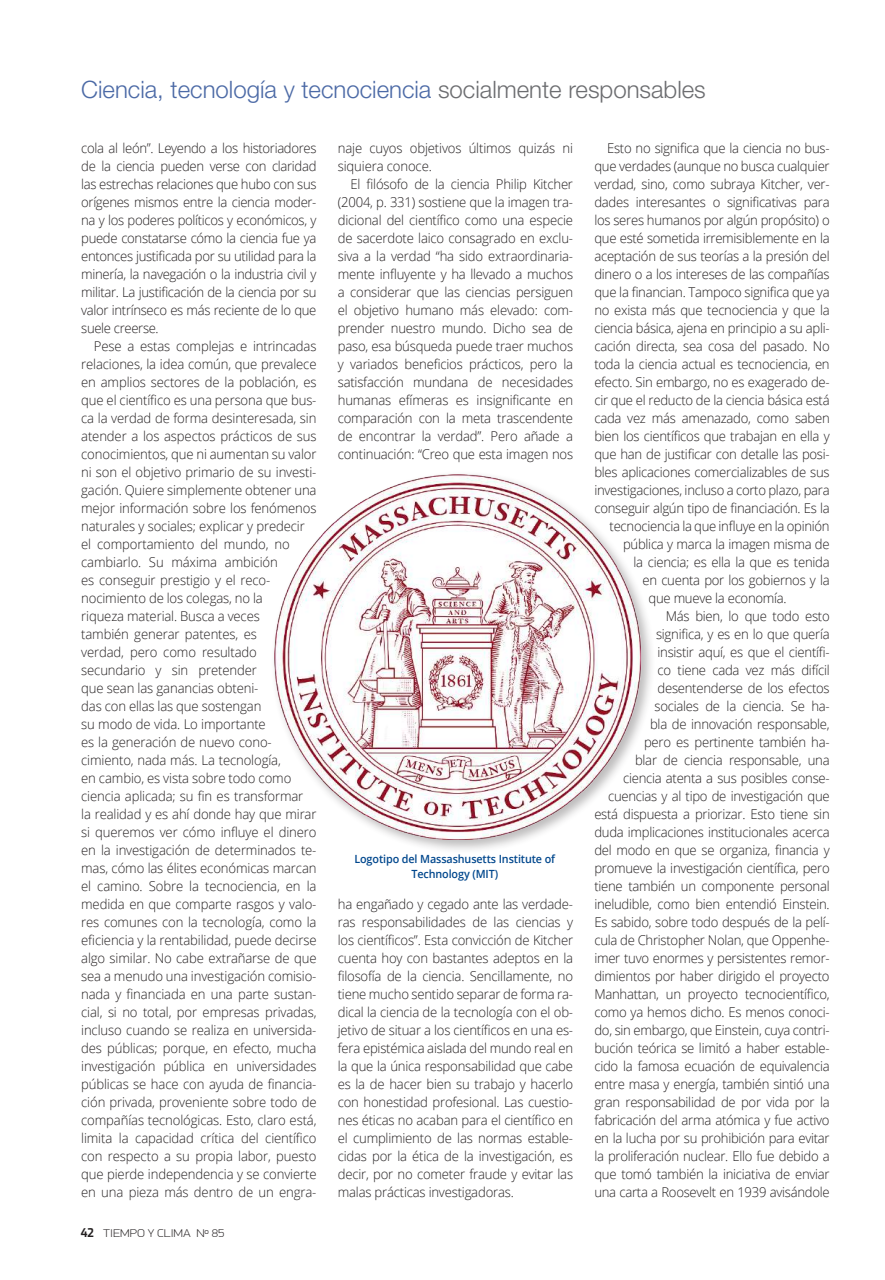
<style>
.page{position:relative;width:885px;height:1280px;background:#fff}
.page>*{position:absolute;margin:0;border:0;box-sizing:border-box;transform-origin:0 0}
.t1{font:300 24px "Helvetica Neue LT Std";color:#4c6aa6}
.t2{font:300 13.5px/18px "Open Sans";letter-spacing:-.02em;color:#231f20;text-align:justify}
.t3{font:600 11.25px/15px "Open Sans";letter-spacing:-.01em;color:#01478d;text-align:center;scale:.96 1}
.t4{font:100 11.25px "PF Din Display Pro";color:#231f20;scale:1.2 1}
.s1{color:#6c6d70}
.s2{font-family:"Stainless Cond";font-weight:700;font-size:12px}
</style>
<div class="page">
<div style="left:271px;top:471px;width:384px;height:384px;background:#231f20;opacity:.3"></div>
<img style="left:274px;top:474px;width:367px;height:366px">
<h1 class="t1" style="left:81px;top:74px;width:626px">Ciencia, tecnología y tecnociencia <span class="s1">socialmente responsables</span></h1>
<p class="t2" style="left:81px;top:138px;width:237px">cola al león”. Leyendo a los historiadores de la ciencia pueden verse con claridad las estrechas relaciones que hubo con sus orígenes mismos entre la ciencia moder&shy;na y los poderes políticos y económicos, y puede constatarse cómo la ciencia fue ya entonces justificada por su utilidad para la minería, la navegación o la industria civil y militar. La justificación de la ciencia por su valor intrínseco es más reciente de lo que suele creerse.</p>
<p class="t2" style="left:81px;top:336px;width:237px;text-align:left;text-indent:13px">Pese a estas complejas e intrincadas relaciones, la idea común, que prevalece en amplios sectores de la población, es que el científico es una persona que bus&shy;ca la verdad de forma desinteresada, sin atender a los aspectos prácticos de sus conocimientos, que ni aumentan su valor ni son el objetivo primario de su investi&shy;gación. Quiere simplemente obtener una mejor información sobre los fenómenos naturales y sociales; explicar y predecir el comportamiento del mundo, no cambiarlo. Su máxima ambición<br>es conseguir prestigio y el reco&shy;nocimiento de los colegas, no la<br>riqueza material. Busca a veces<br>también generar patentes, es<br>verdad, pero como resultado secundario y sin pretender<br>que sean las ganancias obteni-<br>das con ellas las que sostengan<br>su modo de vida. Lo importante<br>es la generación de nuevo cono&shy;cimiento, nada más. La tecnología,<br>en cambio, es vista sobre todo como ciencia aplicada; su fin es transformar<br>la realidad y es ahí donde hay que mirar si queremos ver cómo influye el dinero en la investigación de determinados te&shy;mas, cómo las élites económicas marcan el camino. Sobre la tecnociencia, en la medida en que comparte rasgos y valo&shy;res comunes con la tecnología, como la eficiencia y la rentabilidad, puede decirse algo similar. No cabe extrañarse de que sea a menudo una investigación comisio&shy;nada y financiada en una parte sustan&shy;cial, si no total, por empresas privadas, incluso cuando se realiza en universida&shy;des públicas; porque, en efecto, mucha investigación pública en universidades públicas se hace con ayuda de financia&shy;ción privada, proveniente sobre todo de compañías tecnológicas. Esto, claro está, limita la capacidad crítica del científico con respecto a su propia labor, puesto que pierde independencia y se convierte en una pieza más dentro de un engra-</p>
<p class="t2" style="left:607px;top:138px;width:224px">Esto no significa que la ciencia no bus-</p>
<p class="t2" style="left:594px;top:156px;width:237px">que verdades (aunque no busca cualquier</p>
<p class="t2" style="left:594px;top:174px;width:237px">verdad, sino, como subraya Kitcher, ver-</p>
<p class="t2" style="left:594px;top:192px;width:237px">dades interesantes o significativas para</p>
<p class="t2" style="left:594px;top:210px;width:237px">los seres humanos por algún propósito) o</p>
<p class="t2" style="left:594px;top:228px;width:237px">que esté sometida irremisiblemente en la</p>
<p class="t2" style="left:594px;top:246px;width:237px">aceptación de sus teorías a la presión del</p>
<p class="t2" style="left:594px;top:264px;width:237px">dinero o a los intereses de las compañías</p>
<p class="t2" style="left:594px;top:282px;width:237px">que la financian. Tampoco significa que ya</p>
<p class="t2" style="left:594px;top:300px;width:237px">no exista más que tecnociencia y que la</p>
<p class="t2" style="left:594px;top:318px;width:237px">ciencia básica, ajena en principio a su apli-</p>
<p class="t2" style="left:594px;top:336px;width:237px">cación directa, sea cosa del pasado. No</p>
<p class="t2" style="left:594px;top:354px;width:237px">toda la ciencia actual es tecnociencia, en</p>
<p class="t2" style="left:594px;top:372px;width:237px">efecto. Sin embargo, no es exagerado de-</p>
<p class="t2" style="left:594px;top:390px;width:237px">cir que el reducto de la ciencia básica está</p>
<p class="t2" style="left:594px;top:408px;width:237px">cada vez más amenazado, como saben</p>
<p class="t2" style="left:594px;top:426px;width:237px">bien los científicos que trabajan en ella y</p>
<p class="t2" style="left:594px;top:444px;width:237px">que han de justificar con detalle las posi-</p>
<p class="t2" style="left:594px;top:462px;width:237px">bles aplicaciones comercializables de sus</p>
<p class="t2" style="left:594px;top:480px;width:237px">investigaciones, incluso a corto plazo, para</p>
<p class="t2" style="left:594px;top:498px;width:237px">conseguir algún tipo de financiación. Es la</p>
<p class="t2" style="left:609px;top:516px;width:221px">tecnociencia la que influye en la opinión</p>
<p class="t2" style="left:623px;top:534px;width:208px">pública y marca la imagen misma de</p>
<p class="t2" style="left:633px;top:552px;width:197px">la ciencia; es ella la que es tenida</p>
<p class="t2" style="left:642px;top:570px;width:188px">en cuenta por los gobiernos y la</p>
<p class="t2" style="left:648px;top:588px;width:140px">que mueve la economía.</p>
<p class="t2" style="left:665px;top:606px;width:165px">Más bien, lo que todo esto</p>
<p class="t2" style="left:656px;top:624px;width:175px">significa, y es en lo que quería</p>
<p class="t2" style="left:657px;top:642px;width:173px">insistir aquí, es que el científi-</p>
<p class="t2" style="left:657px;top:660px;width:173px">co tiene cada vez más difícil</p>
<p class="t2" style="left:657px;top:678px;width:173px">desentenderse de los efectos</p>
<p class="t2" style="left:654px;top:696px;width:176px">sociales de la ciencia. Se ha-</p>
<p class="t2" style="left:650px;top:714px;width:181px">bla de innovación responsable,</p>
<p class="t2" style="left:644px;top:732px;width:187px">pero es pertinente también ha-</p>
<p class="t2" style="left:635px;top:750px;width:196px">blar de ciencia responsable, una</p>
<p class="t2" style="left:623px;top:768px;width:208px">ciencia atenta a sus posibles conse-</p>
<p class="t2" style="left:608px;top:786px;width:223px">cuencias y al tipo de investigación que</p>
<p class="t2" style="left:594px;top:804px;width:237px">está dispuesta a priorizar. Esto tiene sin</p>
<p class="t2" style="left:594px;top:822px;width:237px">duda implicaciones institucionales acerca</p>
<p class="t2" style="left:594px;top:840px;width:237px">del modo en que se organiza, financia y</p>
<p class="t2" style="left:594px;top:858px;width:237px">promueve la investigación científica, pero</p>
<p class="t2" style="left:594px;top:876px;width:237px">tiene también un componente personal</p>
<p class="t2" style="left:594px;top:894px;width:237px">ineludible, como bien entendió Einstein.</p>
<p class="t2" style="left:594px;top:912px;width:237px">Es sabido, sobre todo después de la pelí-</p>
<p class="t2" style="left:594px;top:930px;width:237px">cula de Christopher Nolan, que Oppenhe-</p>
<p class="t2" style="left:594px;top:948px;width:237px">imer tuvo enormes y persistentes remor-</p>
<p class="t2" style="left:594px;top:966px;width:237px">dimientos por haber dirigido el proyecto</p>
<p class="t2" style="left:594px;top:984px;width:237px">Manhattan, un proyecto tecnocientífico,</p>
<p class="t2" style="left:594px;top:1002px;width:237px">como ya hemos dicho. Es menos conoci-</p>
<p class="t2" style="left:594px;top:1020px;width:237px">do, sin embargo, que Einstein, cuya contri-</p>
<p class="t2" style="left:594px;top:1038px;width:237px">bución teórica se limitó a haber estable-</p>
<p class="t2" style="left:594px;top:1056px;width:237px">cido la famosa ecuación de equivalencia</p>
<p class="t2" style="left:594px;top:1074px;width:237px">entre masa y energía, también sintió una</p>
<p class="t2" style="left:594px;top:1092px;width:237px">gran responsabilidad de por vida por la</p>
<p class="t2" style="left:594px;top:1110px;width:237px">fabricación del arma atómica y fue activo</p>
<p class="t2" style="left:594px;top:1128px;width:237px">en la lucha por su prohibición para evitar</p>
<p class="t2" style="left:594px;top:1146px;width:237px">la proliferación nuclear. Ello fue debido a</p>
<p class="t2" style="left:594px;top:1164px;width:237px">que tomó también la iniciativa de enviar</p>
<p class="t2" style="left:594px;top:1182px;width:237px">una carta a Roosevelt en 1939 avisándole</p>
<p class="t2" style="left:338px;top:138px;width:237px">naje cuyos objetivos últimos quizás ni siquiera conoce.</p>
<p class="t2" style="left:338px;top:174px;width:237px;text-indent:13px">El filósofo de la ciencia Philip Kitcher (2004, p. 331) sostiene que la imagen tra&shy;dicional del científico como una especie de sacerdote laico consagrado en exclu&shy;siva a la verdad “ha sido extraordinaria&shy;mente influyente y ha llevado a muchos a considerar que las ciencias persiguen el objetivo humano más elevado: com&shy;prender nuestro mundo. Dicho sea de paso, esa búsqueda puede traer muchos y variados beneficios prácticos, pero la satisfacción mundana de necesidades humanas efímeras es insignificante en comparación con la meta trascendente de encontrar la verdad”. Pero añade a continuación: “Creo que esta imagen nos</p>
<p class="t3" style="left:354px;top:851px;width:211px">Logotipo del Massashusetts Institute of<br>Technology (MIT)</p>
<p class="t2" style="left:338px;top:894px;width:237px">ha engañado y cegado ante las verdade&shy;ras responsabilidades de las ciencias y los científicos”. Esta convicción de Kitcher cuenta hoy con bastantes adeptos en la filosofía de la ciencia. Sencillamente, no tiene mucho sentido separar de forma ra&shy;dical la ciencia de la tecnología con el ob&shy;jetivo de situar a los científicos en una es&shy;fera epistémica aislada del mundo real en la que la única responsabilidad que cabe es la de hacer bien su trabajo y hacerlo con honestidad profesional. Las cuestio&shy;nes éticas no acaban para el científico en el cumplimiento de las normas estable&shy;cidas por la ética de la investigación, es decir, por no cometer fraude y evitar las malas prácticas investigadoras.</p>
<p class="t4" style="left:81px;top:1227px;width:121px"><span class="s2">42</span> TIEMPO Y CLIMA Nº 85</p>
</div>
